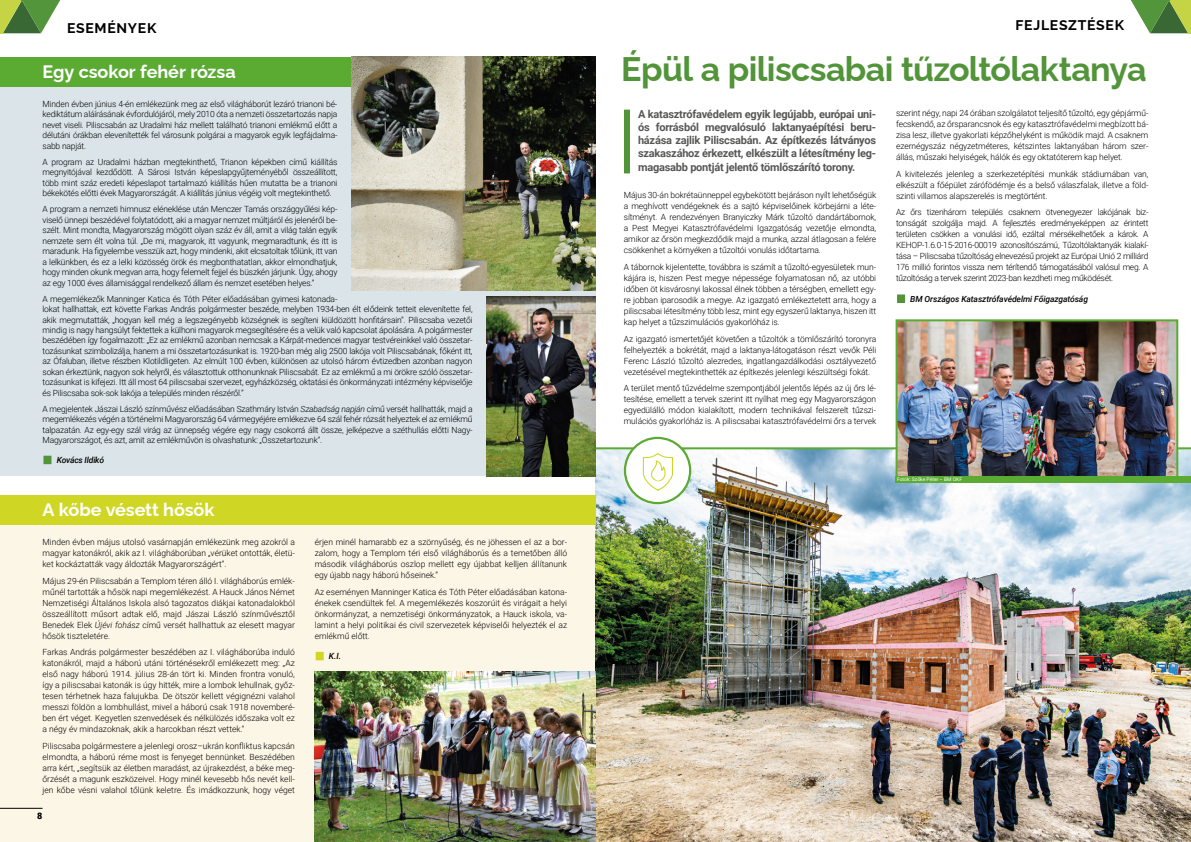
<style>
.page{position:relative;width:1191px;height:842px;background:#fff}
.page>*{position:absolute;margin:0;border:0;box-sizing:border-box;transform-origin:0 0}
.t1{font:700 34px "Raleway";letter-spacing:-.02em;color:#52943a}
.t2{font:700 18px "Raleway";letter-spacing:-.005em;color:#fff}
.t3{font:700 14px "Raleway";letter-spacing:.05em;color:#000}
.t4{font:700 11px/13.2px "Roboto";letter-spacing:-.02em;color:#575756;text-align:justify}
.t5{font:900 9px "Roboto";color:#000}
.t6{font:300 8.5px/11px "Roboto";letter-spacing:-.02em;color:#000;text-align:justify}
.t7{font:italic 500 8.5px "Roboto";letter-spacing:-.01em;color:#000}
.t8{font:5px "Roboto";color:#fff}
.s1{font-style:italic}
</style>
<div class="page">
<div style="left:0;top:524px;width:595px;height:318px;background:#fcf6e7"></div>
<div style="left:316px;top:652px;width:8px;height:8px;background:#cfd724"></div>
<svg style="left:0;top:0;width:60px;height:33px;background:#7ea55a"></svg>
<svg style="left:1131px;top:0;width:60px;height:33px;background:#7ea55a"></svg>
<hr style="left:0;top:808px;width:43px;height:1px;background:#000">
<img style="left:595px;top:449px;width:596px;height:393px">
<hr style="left:595px;top:447px;width:596px;height:2px;background:#5bab33">
<div style="left:624px;top:110px;width:6px;height:63px;background:#52943a"></div>
<div style="left:897px;top:294px;width:8px;height:9px;background:#52943a"></div>
<div style="left:0;top:495px;width:595px;height:29px;background:#cfd724"></div>
<img style="left:898px;top:322px;width:277px;height:153px">
<div style="left:895px;top:319px;width:283px;height:159px;border:2px solid #5bab33"></div>
<svg style="left:624px;top:437px;width:67px;height:67px"></svg>
<div style="left:895px;top:476px;width:296px;height:7px;background:#5bab33"></div>
<img style="left:315px;top:672px;width:280px;height:170px">
<div style="left:0;top:86px;width:595px;height:390px;background:#dbe5e9"></div>
<div style="left:43px;top:456px;width:8px;height:8px;background:#52943a"></div>
<div style="left:0;top:57px;width:595px;height:29px;background:#5bab33"></div>
<img style="left:351px;top:57px;width:244px;height:234px">
<img style="left:487px;top:297px;width:108px;height:179px">
<h3 class="t3" style="left:67px;top:17px;width:91px">ESEMÉNYEK</h3>
<h3 class="t3" style="left:1015px;top:14px;width:110px">FEJLESZTÉSEK</h3>
<h1 class="t1" style="left:621px;top:42px;width:527px">Épül a piliscsabai tűzoltólaktanya</h1>
<p class="t4" style="left:638px;top:107px;width:240px">A katasztrófavédelem egyik legújabb, európai uni&shy;ós forrásból megvalósuló laktanyaépítési beru&shy;házása zajlik Piliscsabán. Az építkezés látványos szakaszához érkezett, elkészült a létesítmény leg&shy;magasabb pontját jelentő tömlőszárító torony.</p>
<p class="t6" style="left:624px;top:190px;width:254px">Május 30-án bokrétaünneppel egybekötött bejáráson nyílt lehetőségük a meghívott vendégeknek és a sajtó képviselőinek körbejárni a léte&shy;sítményt. A rendezvényen Branyiczky Márk tűzoltó dandártábornok, a Pest Megyei Katasztrófavédelmi Igazgatóság vezetője elmondta, amikor az őrsön megkezdődik majd a munka, azzal átlagosan a felére csökkenhet a környéken a tűzoltói vonulás időtartama.</p>
<p class="t6" style="left:624px;top:261px;width:254px">A tábornok kijelentette, továbbra is számít a tűzoltó-egyesületek mun&shy;kájára is, hiszen Pest megye népessége folyamatosan nő, az utóbbi időben öt kisvárosnyi lakossal élnek többen a térségben, emellett egy&shy;re jobban iparosodik a megye. Az igazgató emlékeztetett arra, hogy a piliscsabai létesítmény több lesz, mint egy egyszerű laktanya, hiszen itt kap helyet a tűzszimulációs gyakorlóház is.</p>
<p class="t6" style="left:624px;top:333px;width:254px">Az igazgató ismertetőjét követően a tűzoltók a tömlőszárító toronyra felhelyezték a bokrétát, majd a laktanya-látogatáson részt vevők Péli Ferenc László tűzoltó alezredes, ingatlangazdálkodási osztályvezető vezetésével megtekinthették az építkezés jelenlegi készültségi fokát.</p>
<p class="t6" style="left:624px;top:383px;width:254px">A terület mentő tűzvédelme szempontjából jelentős lépés az új őrs lé&shy;tesítése, emellett a tervek szerint itt nyílhat meg egy Magyarországon egyedülálló módon kialakított, modern technikával felszerelt tűzszi&shy;mulációs gyakorlóház is. A piliscsabai katasztrófavédelmi őrs a tervek</p>
<h2 class="t2" style="left:43px;top:57px;width:195px">Egy csokor fehér rózsa</h2>
<p class="t6" style="left:43px;top:98px;width:296px;line-height:10.4px">Minden évben június 4-én emlékezünk meg az első világháborút lezáró trianoni bé&shy;kediktátum aláírásának évfordulójáról, mely 2010 óta a nemzeti összetartozás napja nevet viseli. Piliscsabán az Uradalmi ház mellett található trianoni emlékmű előtt a délutáni órákban elevenítették fel városunk polgárai a magyarok egyik legfájdalma&shy;sabb napját.</p>
<p class="t6" style="left:43px;top:156px;width:296px;line-height:10.4px">A program az Uradalmi házban megtekinthető, Trianon képekben című kiállítás megnyitójával kezdődött. A Sárosi István képeslapgyűjteményéből összeállított, több mint száz eredeti képeslapot tartalmazó kiállítás hűen mutatta be a trianoni békekötés előtti évek Magyarországát. A kiállítás június végéig volt megtekinthető.</p>
<p class="t6" style="left:43px;top:204px;width:296px;line-height:10.4px">A program a nemzeti himnusz eléneklése után Menczer Tamás országgyűlési kép&shy;viselő ünnepi beszédével folytatódott, aki a magyar nemzet múltjáról és jelenéről be&shy;szélt. Mint mondta, Magyarország mögött olyan száz év áll, amit a világ talán egyik nemzete sem élt volna túl. „De mi, magyarok, itt vagyunk, megmaradtunk, és itt is maradunk. Ha figyelembe vesszük azt, hogy mindenki, akit elcsatoltak tőlünk, itt van a lelkünkben, és ez a lelki közösség örök és megbonthatatlan, akkor elmondhatjuk, hogy minden okunk megvan arra, hogy felemelt fejjel és büszkén járjunk. Úgy, ahogy az egy 1000 éves államisággal rendelkező állam és nemzet esetében helyes.”</p>
<p class="t6" style="left:43px;top:293px;width:431px;line-height:10.4px;text-align:left">A megemlékezők Manninger Katica és Tóth Péter előadásában gyimesi katonada-<br>lokat hallhattak, ezt követte Farkas András polgármester beszéde, melyben 1934-ben élt elődeink tetteit elevenítette fel, akik megmutatták, „hogyan kell még a legszegényebb községnek is segíteni kiüldözött honfitársain”. Piliscsaba vezetői mindig is nagy hangsúlyt fektettek a külhoni magyarok megsegítésére és a velük való kapcsolat ápolására. A polgármester beszédében így fogalmazott: „Ez az emlékmű azonban nemcsak a Kárpát-medencei magyar testvéreinkkel való összetar&shy;tozásunkat szimbolizálja, hanem a mi összetartozásunkat is. 1920-ban még alig 2500 lakója volt Piliscsabának, főként itt, az Ófaluban, illetve részben Klotildligeten. Az elmúlt 100 évben, különösen az utolsó három évtizedben azonban nagyon sokan érkeztünk, nagyon sok helyről, és választottuk otthonunknak Piliscsabát. Ez az emlékmű a mi örökre szóló összetar&shy;tozásunkat is kifejezi. Itt áll most 64 piliscsabai szervezet, egyházközség, oktatási és önkormányzati intézmény képviselője és Piliscsaba sok-sok lakója a település minden részéről.”</p>
<p class="t6" style="left:43px;top:403px;width:431px;line-height:10.4px">A megjelentek Jászai László színművész előadásában Szathmáry István <span class="s1">Szabadság napján</span> című versét hallhatták, majd a megemlékezés végén a történelmi Magyarország 64 vármegyéjére emlékezve 64 szál fehér rózsát helyeztek el az emlékmű talpazatán. Az egy-egy szál virág az ünnepség végére egy nagy csokorrá állt össze, jelképezve a széthullás előtti Nagy-Magyarországot, és azt, amit az emlékművön is olvashatunk: „Összetartozunk”.</p>
<p class="t7" style="left:57px;top:454px;width:49px">Kovács Ildikó</p>
<p class="t6" style="left:896px;top:107px;width:254px">szerint négy, napi 24 órában szolgálatot teljesítő tűzoltó, egy gépjármű&shy;fecskendő, az őrsparancsnok és egy katasztrófavédelmi megbízott bá&shy;zisa lesz, illetve gyakorlati képzőhelyként is működik majd. A csaknem ezernégyszáz négyzetméteres, kétszintes laktanyában három szer&shy;állás, műszaki helyiségek, hálók és egy oktatóterem kap helyet.</p>
<p class="t6" style="left:896px;top:168px;width:254px">A kivitelezés jelenleg a szerkezetépítési munkák stádiumában van, elkészült a főépület zárófödémje és a belső válaszfalak, illetve a föld&shy;szinti villamos alapszerelés is megtörtént.</p>
<p class="t6" style="left:896px;top:206px;width:254px">Az őrs tizenhárom település csaknem ötvenegyezer lakójának biz&shy;tonságát szolgálja majd. A fejlesztés eredményeképpen az érintett területen csökken a vonulási idő, ezáltal mérsékelhetőek a károk. A KEHOP-1.6.0-15-2016-00019 azonosítószámú, Tűzoltólaktanyák kialakí&shy;tása – Piliscsaba tűzoltóság elnevezésű projekt az Európai Unió 2 milliárd 176 millió forintos vissza nem térítendő támogatásából valósul meg. A tűzoltóság a tervek szerint 2023-ban kezdheti meg működését.</p>
<p class="t7" style="left:910px;top:293px;width:179px">BM Országos Katasztrófavédelmi Főigazgatóság</p>
<h2 class="t2" style="left:43px;top:495px;width:173px">A kőbe vésett hősök</h2>
<p class="t6" style="left:43px;top:536px;width:254px">Minden évben május utolsó vasárnapján emlékezünk meg azokról a magyar katonákról, akik az I. világháborúban „vérüket ontották, életü&shy;ket kockáztatták vagy áldozták Magyarországért”.</p>
<p class="t6" style="left:43px;top:575px;width:254px">Május 29-én Piliscsabán a Templom téren álló I. világháborús emlék&shy;műnél tartották a hősök napi megemlékezést. A Hauck János Német Nemzetiségi Általános Iskola alsó tagozatos diákjai katonadalokból összeállított műsort adtak elő, majd Jászai László színművésztől Benedek Elek <span class="s1">Újévi fohász</span> című versét hallhattuk az elesett magyar hősök tiszteletére.</p>
<p class="t6" style="left:43px;top:646px;width:254px">Farkas András polgármester beszédében az I. világháborúba induló katonákról, majd a háború utáni történésekről emlékezett meg: „Az első nagy háború 1914. július 28-án tört ki. Minden frontra vonuló, így a piliscsabai katonák is úgy hitték, mire a lombok lehullnak, győz&shy;tesen térhetnek haza falujukba. De ötször kellett végignézni valahol messzi földön a lombhullást, mivel a háború csak 1918 novemberé&shy;ben ért véget. Kegyetlen szenvedések és nélkülözés időszaka volt ez a négy év mindazoknak, akik a harcokban részt vettek.”</p>
<p class="t6" style="left:43px;top:740px;width:254px">Piliscsaba polgármestere a jelenlegi orosz–ukrán konfliktus kapcsán elmondta, a háború réme most is fenyeget bennünket. Beszédében arra kért, „segítsük az életben maradást, az újrakezdést, a béke meg&shy;őrzését a magunk eszközeivel. Hogy minél kevesebb hős nevét kell&shy;jen kőbe vésni valahol tőlünk keletre. És imádkozzunk, hogy véget</p>
<p class="t5" style="left:37px;top:809px;width:7px">8</p>
<p class="t6" style="left:315px;top:536px;width:254px">érjen minél hamarabb ez a szörnyűség, és ne jöhessen el az a bor&shy;zalom, hogy a Templom téri első világháborús és a temetőben álló második világháborús oszlop mellett egy újabbat kelljen állítanunk egy újabb nagy háború hőseinek.”</p>
<p class="t6" style="left:315px;top:586px;width:254px">Az eseményen Manninger Katica és Tóth Péter előadásában katona&shy;énekek csendültek fel. A megemlékezés koszorúit és virágait a helyi önkormányzat, a nemzetiségi önkormányzatok, a Hauck iskola, va&shy;lamint a helyi politikai és civil szervezetek képviselői helyezték el az emlékmű előtt.</p>
<p class="t7" style="left:329px;top:650px;width:14px">K.I.</p>
<p class="t8" style="left:897px;top:476px;width:67px">Fotók: Szőke Péter – BM OKF</p>
</div>
